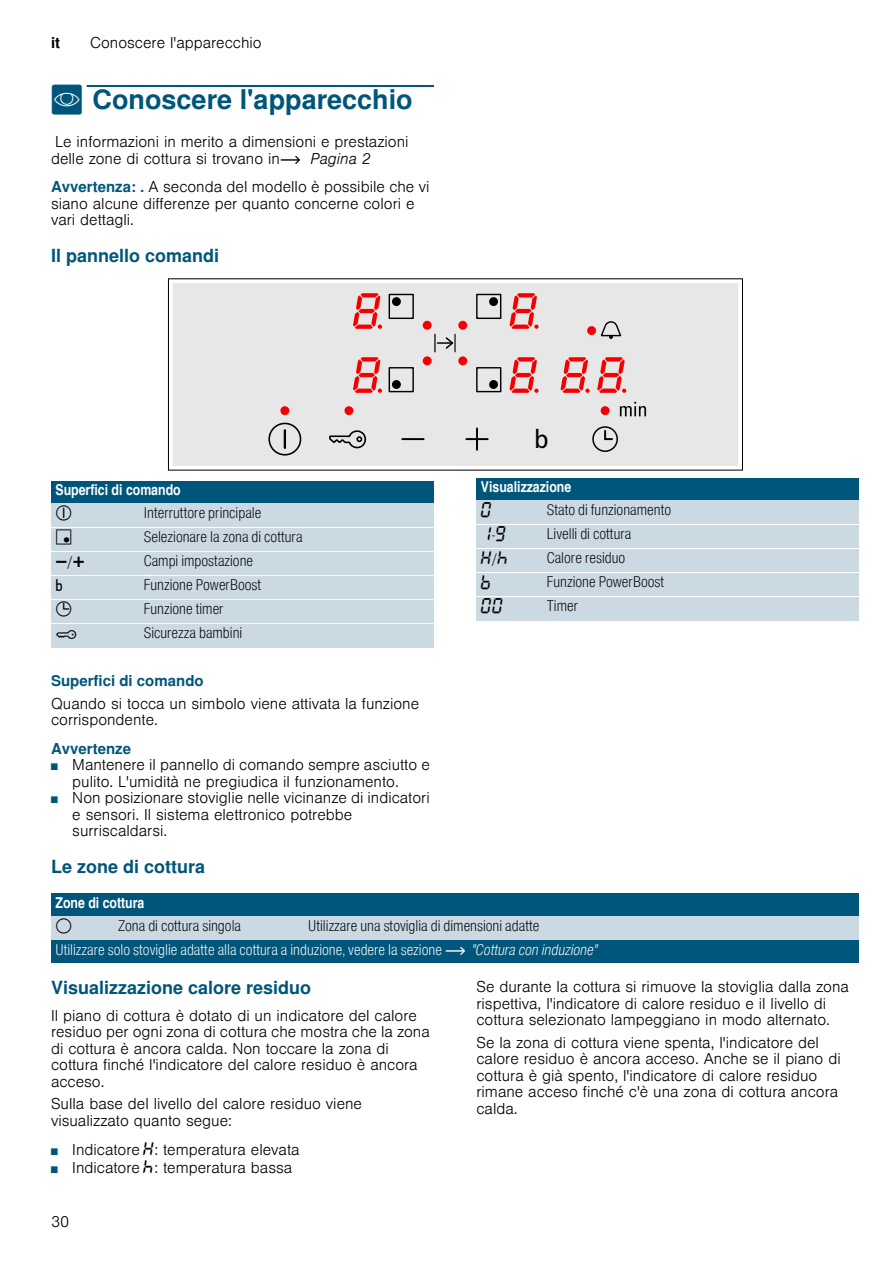
<style>
.page{position:relative;width:893px;height:1263px;background:#fff}
.page>*{position:absolute;margin:0;border:0;box-sizing:border-box;transform-origin:0 0}
.t1{font:700 27px "Nimbus San L";color:#00567a}
.t2{font:700 18px "Nimbus San L";color:#00567a}
.t3{font:16.5px "BSH Symb All";color:#000}
.t4{font:16.5px "BSH Symb Gaggenau";color:#000}
.t5{font:16.5px "BSH Symb PH3";color:#000}
.t6{font:16.5px "BSH Symb PH5";color:#000}
.t7{font:16.5px "BSH Symb PH Regional Brands 1";color:#000}
.t8{font:300 15px/16.5px "Nimbus San L";color:#000}
.t9{font:15px "Nimbus San L Lig Con";color:#000}
.t10{font:15px/24px "Nimbus San L Lig Con";color:#fff}
.t11{font:15px "Nimbus San L Bol Con";color:#fff}
.t12{font:700 15px "Nimbus San L";color:#00567a}
.t13{font:700 15px "Nimbus San L";color:#000}
.s1{font-family:"BSH Symb PG2";font-weight:400}
.s2{font-family:"BSH Symb PH1";font-weight:400}
.s3{font-style:italic}
.s4{font-weight:700;color:#00567a}
.s5{font-family:"Nimbus San L Lig Con";font-size:15px}
.s6{font-size:9px;color:#00567a}
.s7{color:#000}
.s8{font-family:"BSH Symb PH1"}
.s9{font-family:"Nimbus San L Lig Con Ita"}
.s10{font-family:"BSH Symb All";font-weight:400;font-size:16.5px}
</style>
<div class="page">
<div style="left:87px;top:85px;width:347px;height:2px;border:1px solid #00567a"></div>
<div style="left:173px;top:283px;width:565px;height:183px;background:#e7e7e7"></div>
<div style="left:51px;top:481px;width:382px;height:22px;background:#00567a"></div>
<div style="left:51px;top:503px;width:88px;height:24px;background:#cbd9e3"></div>
<div style="left:139px;top:503px;width:294px;height:24px;background:#cbd9e3"></div>
<div style="left:51px;top:527px;width:88px;height:24px;background:#cbd9e3"></div>
<div style="left:139px;top:527px;width:294px;height:24px;background:#cbd9e3"></div>
<div style="left:51px;top:551px;width:88px;height:24px;background:#cbd9e3"></div>
<div style="left:139px;top:551px;width:294px;height:24px;background:#cbd9e3"></div>
<div style="left:51px;top:575px;width:88px;height:24px;background:#cbd9e3"></div>
<div style="left:139px;top:575px;width:294px;height:24px;background:#cbd9e3"></div>
<div style="left:51px;top:599px;width:88px;height:24px;background:#cbd9e3"></div>
<div style="left:139px;top:599px;width:294px;height:24px;background:#cbd9e3"></div>
<div style="left:51px;top:623px;width:88px;height:24px;background:#cbd9e3"></div>
<div style="left:139px;top:623px;width:294px;height:24px;background:#cbd9e3"></div>
<hr style="left:51px;top:527px;width:382px;height:1px;background:#fff">
<hr style="left:51px;top:551px;width:382px;height:1px;background:#fff">
<hr style="left:51px;top:575px;width:382px;height:1px;background:#fff">
<hr style="left:51px;top:599px;width:382px;height:1px;background:#fff">
<hr style="left:51px;top:623px;width:382px;height:1px;background:#fff">
<div style="left:476px;top:478px;width:382px;height:22px;background:#00567a"></div>
<div style="left:476px;top:500px;width:66px;height:24px;background:#cbd9e3"></div>
<div style="left:542px;top:500px;width:316px;height:24px;background:#cbd9e3"></div>
<div style="left:476px;top:524px;width:66px;height:24px;background:#cbd9e3"></div>
<div style="left:542px;top:524px;width:316px;height:24px;background:#cbd9e3"></div>
<div style="left:476px;top:548px;width:66px;height:24px;background:#cbd9e3"></div>
<div style="left:542px;top:548px;width:316px;height:24px;background:#cbd9e3"></div>
<div style="left:476px;top:572px;width:66px;height:24px;background:#cbd9e3"></div>
<div style="left:542px;top:572px;width:316px;height:24px;background:#cbd9e3"></div>
<div style="left:476px;top:596px;width:66px;height:24px;background:#cbd9e3"></div>
<div style="left:542px;top:596px;width:316px;height:24px;background:#cbd9e3"></div>
<hr style="left:476px;top:524px;width:382px;height:1px;background:#fff">
<hr style="left:476px;top:548px;width:382px;height:1px;background:#fff">
<hr style="left:476px;top:572px;width:382px;height:1px;background:#fff">
<hr style="left:476px;top:596px;width:382px;height:1px;background:#fff">
<div style="left:51px;top:893px;width:807px;height:23px;background:#00567a"></div>
<div style="left:51px;top:916px;width:62px;height:24px;background:#cbd9e3"></div>
<div style="left:113px;top:916px;width:191px;height:24px;background:#cbd9e3"></div>
<div style="left:304px;top:916px;width:554px;height:24px;background:#cbd9e3"></div>
<div style="left:51px;top:940px;width:807px;height:22px;background:#00567a"></div>
<svg style="left:536px;top:429px;width:11px;height:20px"></svg>
<p class="t13" style="left:51px;top:34px;width:11px">it</p>
<p class="t8" style="left:90px;top:33px;width:173px">Conoscere l'apparecchio</p>
<h1 class="t1" style="left:51px;top:83px;width:363px"><span class="s1">*</span> Conoscere l'apparecchio</h1>
<p class="t8" style="left:51px;top:132px;width:359px">Le informazioni in merito a dimensioni e prestazioni delle zone di cottura si trovano in<span class="s2">~</span> <span class="s3">Pagina 2</span></p>
<p class="t8" style="left:51px;top:177px;width:380px"><span class="s4">Avvertenza: .</span> A seconda del modello è possibile che vi siano alcune differenze per quanto concerne colori e vari dettagli.</p>
<p class="t2" style="left:51px;top:244px;width:170px">Il pannello comandi</p>
<p class="t11" style="left:56px;top:481px;width:127px">Superfici di comando</p>
<p class="t3" style="left:56px;top:504px;width:18px">#</p>
<p class="t9" style="left:144px;top:503px;width:119px">Interruttore principale</p>
<p class="t5" style="left:56px;top:528px;width:18px">¸</p>
<p class="t9" style="left:144px;top:527px;width:160px">Selezionare la zona di cottura</p>
<p class="t4" style="left:56px;top:552px;width:31px">A<span class="s5">/</span>@</p>
<p class="t9" style="left:144px;top:551px;width:111px">Campi impostazione</p>
<p class="t6" style="left:56px;top:576px;width:9px">&amp;</p>
<p class="t9" style="left:144px;top:575px;width:119px">Funzione PowerBoost</p>
<p class="t3" style="left:56px;top:600px;width:18px">0</p>
<p class="t9" style="left:144px;top:599px;width:81px">Funzione timer</p>
<p class="t7" style="left:56px;top:624px;width:23px">‚</p>
<p class="t9" style="left:144px;top:623px;width:100px">Sicurezza bambini</p>
<p class="t12" style="left:51px;top:671px;width:154px">Superfici di comando</p>
<p class="t8" style="left:51px;top:693px;width:369px">Quando si tocca un simbolo viene attivata la funzione corrispondente.</p>
<p class="t12" style="left:51px;top:739px;width:82px">Avvertenze</p>
<p class="t8" style="left:72px;top:755px;width:359px;text-indent:-21px"><span class="s6">■</span> Mantenere il pannello di comando sempre asciutto e pulito. L'umidità ne pregiudica il funzionamento.</p>
<p class="t8" style="left:72px;top:788px;width:359px;text-indent:-21px"><span class="s6">■</span> Non posizionare stoviglie nelle vicinanze di indicatori e sensori. Il sistema elettronico potrebbe surriscaldarsi.</p>
<p class="t2" style="left:51px;top:855px;width:156px">Le zone di cottura</p>
<p class="t11" style="left:481px;top:478px;width:92px">Visualizzazione</p>
<p class="t3" style="left:481px;top:501px;width:13px">‹</p>
<p class="t9" style="left:546px;top:500px;width:126px">Stato di funzionamento</p>
<p class="t3" style="left:481px;top:525px;width:27px">‚<span class="s5">-</span>Š</p>
<p class="t9" style="left:546px;top:524px;width:86px">Livelli di cottura</p>
<p class="t3" style="left:481px;top:549px;width:29px">•<span class="s5">/</span>œ</p>
<p class="t9" style="left:546px;top:548px;width:80px">Calore residuo</p>
<p class="t3" style="left:481px;top:573px;width:13px">›</p>
<p class="t9" style="left:546px;top:572px;width:119px">Funzione PowerBoost</p>
<p class="t3" style="left:481px;top:597px;width:24px">‹‹</p>
<p class="t9" style="left:546px;top:596px;width:33px">Timer</p>
<p class="t11" style="left:56px;top:893px;width:90px">Zone di cottura</p>
<p class="t3" style="left:56px;top:917px;width:18px">$</p>
<p class="t9" style="left:118px;top:916px;width:125px">Zona di cottura singola</p>
<p class="t10" style="left:56px;top:913px;width:544px;text-indent:253px"><span class="s7">Utilizzare una stoviglia di dimensioni adatte<br></span>Utilizzare solo stoviglie adatte alla cottura a induzione, vedere la sezione <span class="s8">~</span> <span class="s9">"Cottura con induzione"</span></p>
<p class="t2" style="left:51px;top:976px;width:262px">Visualizzazione calore residuo</p>
<p class="t8" style="left:51px;top:1005px;width:380px">Il piano di cottura è dotato di un indicatore del calore residuo per ogni zona di cottura che mostra che la zona di cottura è ancora calda. Non toccare la zona di cottura finché l'indicatore del calore residuo è ancora acceso.</p>
<p class="t8" style="left:51px;top:1094px;width:312px">Sulla base del livello del calore residuo viene visualizzato quanto segue:</p>
<p class="t8" style="left:51px;top:1140px;width:250px"><span class="s6">■</span> Indicatore <span class="s10">•</span>: temperatura elevata</p>
<p class="t8" style="left:51px;top:1158px;width:243px"><span class="s6">■</span> Indicatore <span class="s10">œ</span>: temperatura bassa</p>
<p class="t8" style="left:51px;top:1212px;width:20px">30</p>
<p class="t8" style="left:476px;top:977px;width:374px">Se durante la cottura si rimuove la stoviglia dalla zona rispettiva, l'indicatore di calore residuo e il livello di cottura selezionato lampeggiano in modo alternato.</p>
<p class="t8" style="left:476px;top:1032px;width:366px">Se la zona di cottura viene spenta, l'indicatore del calore residuo è ancora acceso. Anche se il piano di cottura è già spento, l'indicatore di calore residuo rimane acceso finché c'è una zona di cottura ancora calda.</p>
</div>
